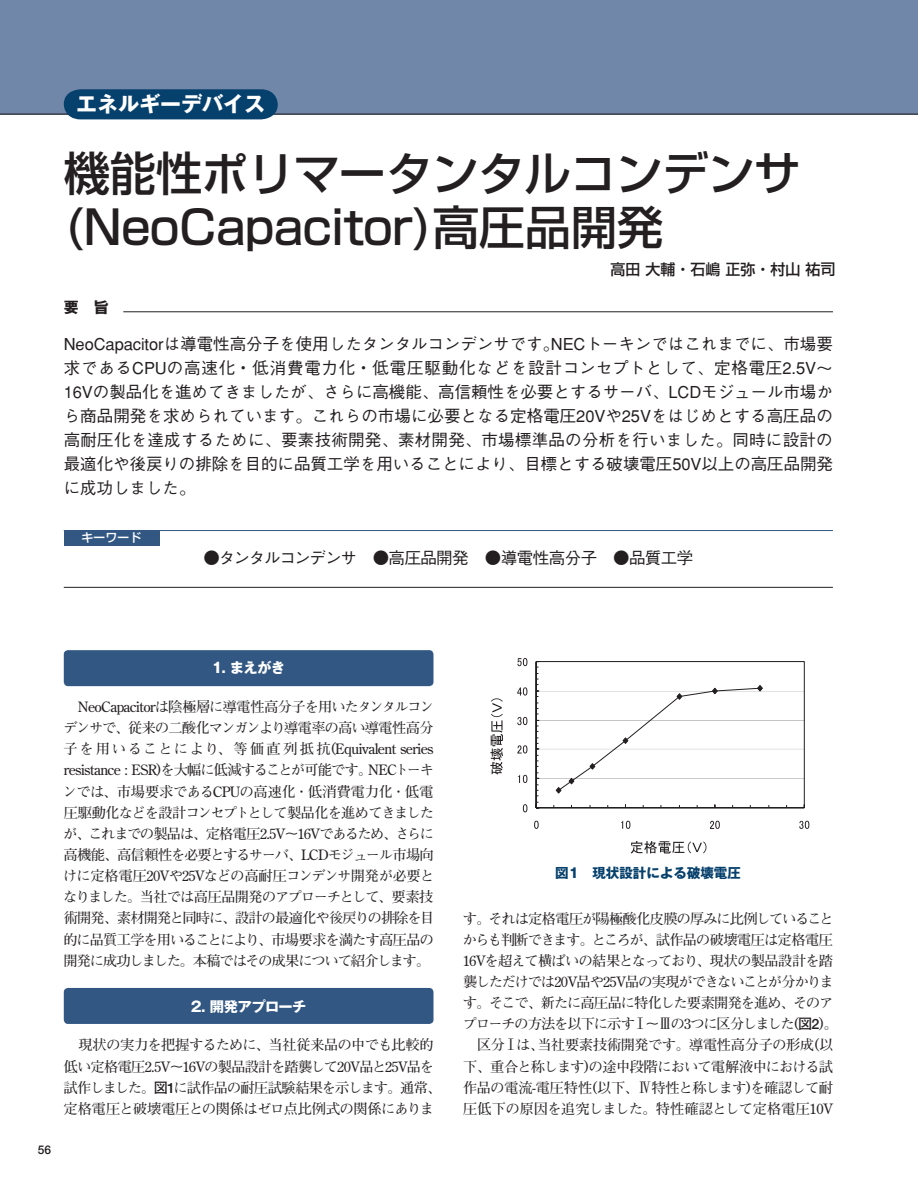
<style>
.page{position:relative;width:918px;height:1188px;background:#fff}
.page>*{position:absolute;margin:0;border:0;box-sizing:border-box;transform-origin:0 0}
.t1{font:500 46.5px/54px "Shin Go";letter-spacing:-.01em;color:#231f20}
.t2{font:700 21px "Gothic MB101";color:#fff}
.t3{font:500 16.5px/24px "Gothic BBB";letter-spacing:-.005em;color:#231f20;text-align:justify}
.t4{font:500 16.5px "Gothic BBB";letter-spacing:-.04em;color:#231f20}
.t5{font:500 15px "Shin Go";color:#231f20}
.t6{font:700 15px "Gothic MB101";color:#231f20}
.t7{font:700 14.25px/21.1px "Futo Min A101";letter-spacing:-.055em;color:#231f20}
.t8{font:700 14.25px "Gothic MB101";letter-spacing:-.04em;color:#fff}
.t9{font:700 13.5px "Gothic MB101";color:#06406c}
.t10{font:500 12px "Shin Go";color:#fff}
.t11{font:700 12px "Futo Go B101";color:#231f20}
.s1{font-family:"Futo Go B101"}
</style>
<div class="page">
<div style="left:0;top:0;width:917px;height:114px;background:#7187a9"></div>
<svg style="left:917px;top:0;width:1px;height:114px"></svg>
<div style="left:64px;top:988px;width:369px;height:36px;background:#325783"></div>
<div style="left:64px;top:650px;width:369px;height:36px;background:#325783"></div>
<hr style="left:64px;top:587px;width:769px;height:1px;background:#231f20">
<hr style="left:123px;top:311px;width:710px;height:1px;background:#231f20">
<hr style="left:64px;top:530px;width:769px;height:1px;background:#325783">
<div style="left:64px;top:530px;width:95px;height:16px;background:#325783"></div>
<div style="left:64px;top:89px;width:214px;height:30px;background:#06406c"></div>
<svg style="left:536px;top:661px;width:269px;height:148px"></svg>
<svg style="left:523px;top:804px;width:4px;height:8px"></svg>
<svg style="left:518px;top:775px;width:9px;height:8px"></svg>
<svg style="left:517px;top:745px;width:10px;height:9px"></svg>
<svg style="left:517px;top:717px;width:10px;height:8px"></svg>
<svg style="left:517px;top:687px;width:10px;height:9px"></svg>
<svg style="left:517px;top:658px;width:10px;height:8px"></svg>
<svg style="left:534px;top:821px;width:5px;height:8px"></svg>
<svg style="left:621px;top:821px;width:9px;height:8px"></svg>
<svg style="left:710px;top:821px;width:10px;height:8px"></svg>
<svg style="left:799px;top:821px;width:10px;height:8px"></svg>
<svg style="left:631px;top:841px;width:75px;height:13px"></svg>
<svg style="left:490px;top:698px;width:13px;height:76px"></svg>
<h2 class="t2" style="left:76px;top:89px;width:190px">エネルギーデバイス</h2>
<h1 class="t1" style="left:64px;top:144px;width:739px">機能性ポリマータンタルコンデンサ(NeoCapacitor)高圧品開発</h1>
<p class="t5" style="left:611px;top:260px;width:226px">高田 大輔・石嶋 正弥・村山 祐司</p>
<p class="t6" style="left:64px;top:297px;width:47px">要　旨</p>
<p class="t3" style="left:64px;top:333px;width:771px">NeoCapacitorは導電性高分子を使用したタンタルコンデンサです。NECトーキンではこれまでに、市場要求であるCPUの高速化・低消費電力化・低電圧駆動化などを設計コンセプトとして、定格電圧2.5V～16Vの製品化を進めてきましたが、さらに高機能、高信頼性を必要とするサーバ、LCDモジュール市場から商品開発を求められています。これらの市場に必要となる定格電圧20Vや25Vをはじめとする高圧品の高耐圧化を達成するために、要素技術開発、素材開発、市場標準品の分析を行いました。同時に設計の最適化や後戻りの排除を目的に品質工学を用いることにより、目標とする破壊電圧50V以上の高圧品開発に成功しました。</p>
<p class="t10" style="left:82px;top:530px;width:61px">キーワード</p>
<p class="t4" style="left:203px;top:548px;width:491px">●タンタルコンデンサ　●高圧品開発　●導電性高分子　●品質工学</p>
<p class="t11" style="left:38px;top:1143px;width:15px">56</p>
<p class="t8" style="left:212px;top:658px;width:75px">1. まえがき</p>
<p class="t7" style="left:63px;top:697px;width:373px;text-align:justify">　NeoCapacitorは陰極層に導電性高分子を用いたタンタルコンデンサで、従来の二酸化マンガンより導電率の高い導電性高分子を用いることにより、等価直列抵抗(Equivalent series resistance : ESR)を大幅に低減することが可能です。NECトーキンでは、市場要求であるCPUの高速化・低消費電力化・低電圧駆動化などを設計コンセプトとして製品化を進めてきましたが、これまでの製品は、定格電圧2.5V～16Vであるため、さらに高機能、高信頼性を必要とするサーバ、LCDモジュール市場向けに定格電圧20Vや25Vなどの高耐圧コンデンサ開発が必要となりました。当社では高圧品開発のアプローチとして、要素技術開発、素材開発と同時に、設計の最適化や後戻りの排除を目的に品質工学を用いることにより、市場要求を満たす高圧品の開発に成功しました。本稿ではその成果について紹介します。</p>
<p class="t8" style="left:191px;top:996px;width:117px">2. 開発アプローチ</p>
<p class="t7" style="left:64px;top:1035px;width:379px">　現状の実力を把握するために、当社従来品の中でも比較的低い定格電圧2.5V～16Vの製品設計を踏襲して20V品と25V品を試作しました。<span class="s1">図1</span>に試作品の耐圧試験結果を示します。通常、定格電圧と破壊電圧との関係はゼロ点比例式の関係にありま</p>
<p class="t9" style="left:555px;top:864px;width:187px">図1　現状設計による破壊電圧</p>
<p class="t7" style="left:463px;top:908px;width:376px">す。それは定格電圧が陽極酸化皮膜の厚みに比例していることからも判断できます。ところが、試作品の破壊電圧は定格電圧16Vを超えて横ばいの結果となっており、現状の製品設計を踏襲しただけでは20V品や25V品の実現ができないことが分かります。そこで、新たに高圧品に特化した要素開発を進め、そのアプローチの方法を以下に示すⅠ～Ⅲの3つに区分しました(<span class="s1">図2</span>)。　区分Ⅰは、当社要素技術開発です。導電性高分子の形成(以下、重合と称します)の途中段階において電解液中における試作品の電流-電圧特性(以下、Ⅳ特性と称します)を確認して耐圧低下の原因を追究しました。特性確認として定格電圧10V</p>
</div>
